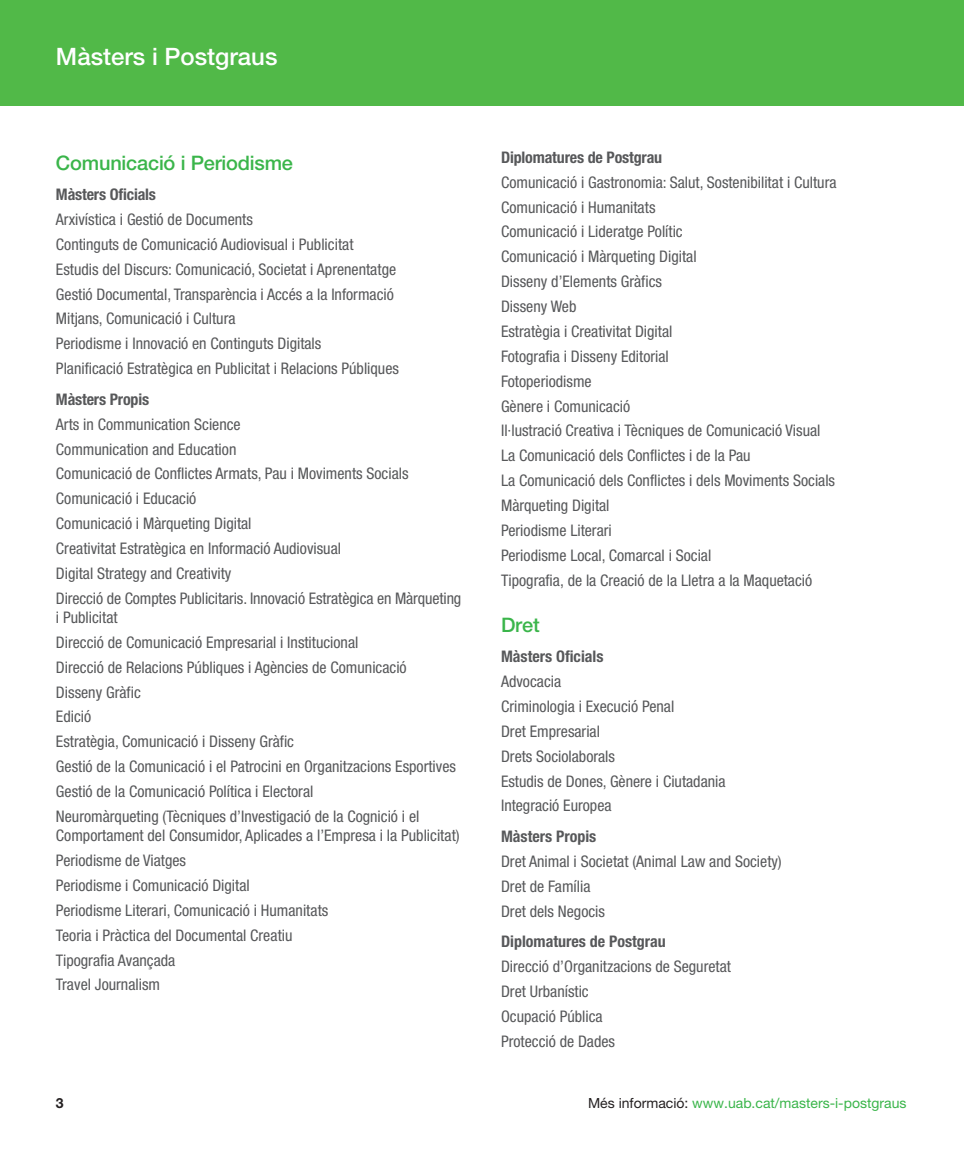
<style>
.page{position:relative;width:964px;height:1163px;background:#fff}
.page>*{position:absolute;margin:0;border:0;box-sizing:border-box;transform-origin:0 0}
.t1{font:500 24px "Helvetica Neue";color:#fff}
.t2{font:500 20px "Helvetica Neue";letter-spacing:-.01em;color:#3ab54a}
.t3{font:condensed 16px/24.8px "Helvetica Neue LT Std";color:#57585a}
.t4{font:700 condensed 16px "Helvetica Neue";letter-spacing:-.005em;color:#57585a}
.t5{font:14px "Helvetica Neue";color:#3ab54a}
.t6{font:700 14px "Helvetica Neue";color:#231f20}
.s1{color:#231f20}
</style>
<div class="page">
<div style="left:0;top:0;width:964px;height:105px;background:#51b948"></div>
<h1 class="t1" style="left:56px;top:48px;width:223px">Màsters i Postgraus</h1>
<p class="t2" style="left:56px;top:155px;width:238px">Comunicació i Periodisme</p>
<p class="t4" style="left:56px;top:189px;width:102px">Màsters Oficials</p>
<p class="t3" style="left:56px;top:208px;width:344px">Arxivística i Gestió de Documents<br>Continguts de Comunicació Audiovisual i Publicitat Estudis del Discurs: Comunicació, Societat i Aprenentatge Gestió Documental, Transparència i Accés a la Informació Mitjans, Comunicació i Cultura<br>Periodisme i Innovació en Continguts Digitals<br>Planificació Estratègica en Publicitat i Relacions Públiques</p>
<p class="t4" style="left:56px;top:393px;width:95px">Màsters Propis</p>
<p class="t3" style="left:56px;top:413px;width:407px">Arts in Communication Science<br>Communication and Education<br>Comunicació de Conflictes Armats, Pau i Moviments Socials Comunicació i Educació<br>Comunicació i Màrqueting Digital<br>Creativitat Estratègica en Informació Audiovisual<br>Digital Strategy and Creativity<br>Direcció de Comptes Publicitaris. Innovació Estratègica en Màrqueting</p>
<p class="t3" style="left:56px;top:606px;width:401px">i Publicitat<br>Direcció de Comunicació Empresarial i Institucional<br>Direcció de Relacions Públiques i Agències de Comunicació Disseny Gràfic<br>Edició<br>Estratègia, Comunicació i Disseny Gràfic<br>Gestió de la Comunicació i el Patrocini en Organitzacions Esportives Gestió de la Comunicació Política i Electoral<br>Neuromàrqueting (Tècniques d’Investigació de la Cognició i el</p>
<p class="t3" style="left:56px;top:824px;width:405px">Comportament del Consumidor, Aplicades a l’Empresa i la Publicitat)<br>Periodisme de Viatges<br>Periodisme i Comunicació Digital<br>Periodisme Literari, Comunicació i Humanitats<br>Teoria i Pràctica del Documental Creatiu<br>Tipografia Avançada<br>Travel Journalism</p>
<p class="t4" style="left:501px;top:151px;width:163px">Diplomatures de Postgrau</p>
<p class="t3" style="left:501px;top:171px;width:337px">Comunicació i Gastronomia: Salut, Sostenibilitat i Cultura Comunicació i Humanitats<br>Comunicació i Lideratge Polític<br>Comunicació i Màrqueting Digital<br>Disseny d’Elements Gràfics<br>Disseny Web<br>Estratègia i Creativitat Digital<br>Fotografia i Disseny Editorial<br>Fotoperiodisme<br>Gènere i Comunicació<br>Il·lustració Creativa i Tècniques de Comunicació Visual La Comunicació dels Conflictes i de la Pau<br>La Comunicació dels Conflictes i dels Moviments Socials Màrqueting Digital<br>Periodisme Literari<br>Periodisme Local, Comarcal i Social<br>Tipografia, de la Creació de la Lletra a la Maquetació</p>
<p class="t2" style="left:501px;top:617px;width:40px">Dret</p>
<p class="t4" style="left:501px;top:651px;width:104px">Màsters Oficials</p>
<p class="t3" style="left:501px;top:670px;width:226px">Advocacia<br>Criminologia i Execució Penal<br>Dret Empresarial<br>Drets Sociolaborals<br>Estudis de Dones, Gènere i Ciutadania<br>Integració Europea</p>
<p class="t4" style="left:501px;top:830px;width:97px">Màsters Propis</p>
<p class="t3" style="left:501px;top:850px;width:282px">Dret Animal i Societat (Animal Law and Society)<br>Dret de Família<br>Dret dels Negocis</p>
<p class="t4" style="left:501px;top:935px;width:166px">Diplomatures de Postgrau</p>
<p class="t3" style="left:501px;top:955px;width:231px">Direcció d’Organitzacions de Seguretat<br>Dret Urbanístic<br>Ocupació Pública<br>Protecció de Dades</p>
<p class="t6" style="left:56px;top:1098px;width:9px">3</p>
<p class="t5" style="left:588px;top:1098px;width:320px"><span class="s1">Més informació:</span> www.uab.cat/masters-i-postgraus</p>
</div>
